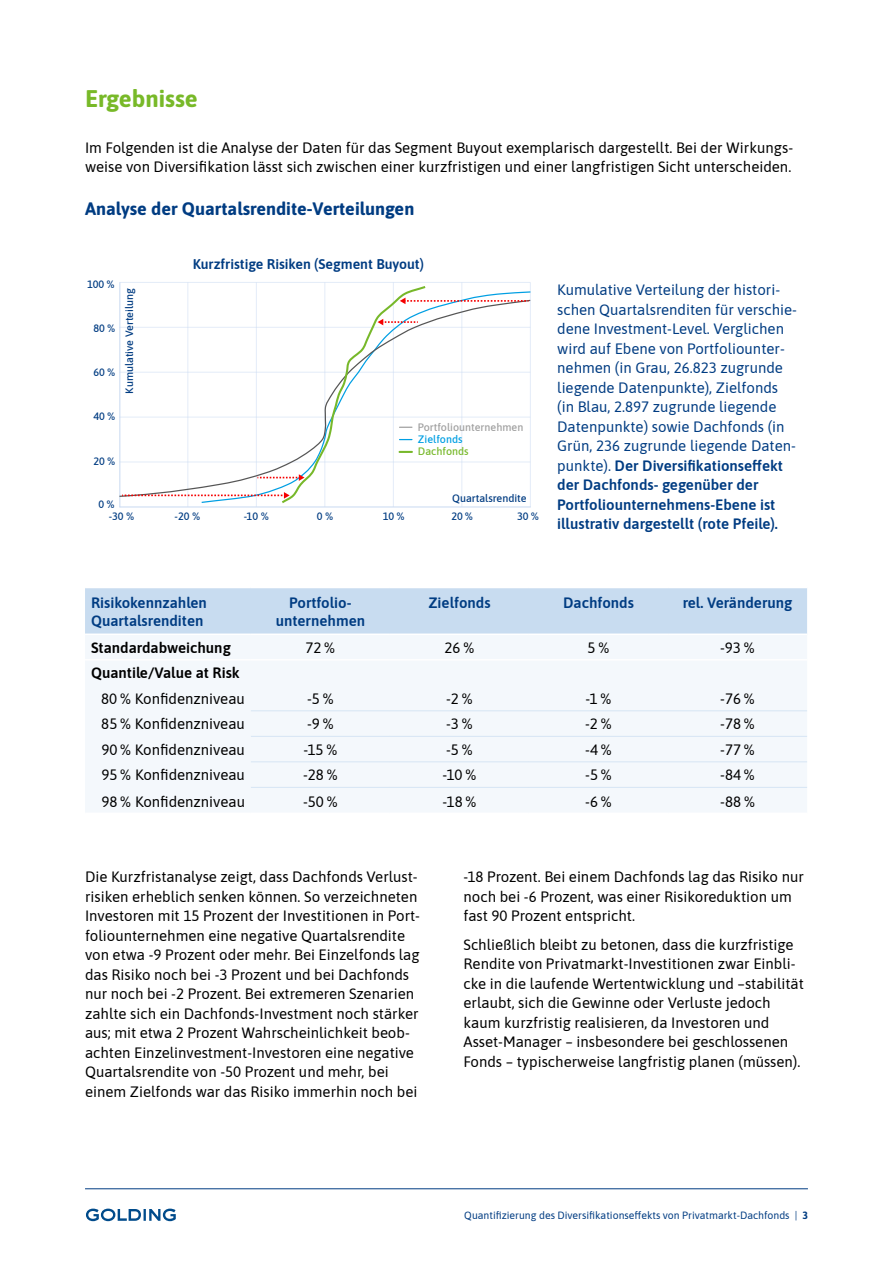
<style>
.page{position:relative;width:893px;height:1263px;background:#fff}
.page>*{position:absolute;margin:0;border:0;box-sizing:border-box;transform-origin:0 0}
.t1{font:700 24px "Asap";color:#78b928}
.t2{font:700 18px "Asap";color:#003c82}
.t3{font:15px/19.5px "Asap";color:#000}
.t4{font:15px/19.5px "Asap";color:#003c82}
.t5{font:600 15px/18px "Asap";color:#003c82}
.t6{font:600 15px "Asap";color:#000}
.t7{font:600 14.1px "Asap";color:#003c82}
.t8{font:500 10.8px "Asap";color:#003c82}
.t9{font:500 10.8px "Asap";color:#a0a0a0}
.t10{font:500 10.8px "Asap";color:#77b82a}
.t11{font:500 10.8px "Asap";color:#009fe3}
.t12{font:10.5px "Asap";color:#003c82}
.s1{font-weight:600}
.s2{font-weight:700}
</style>
<div class="page">
<svg style="left:86px;top:1208px;width:90px;height:13px"></svg>
<hr style="left:85px;top:1188px;width:723px;height:1px;background:#003c82">
<hr style="left:119px;top:282px;width:411px;height:1px;background:#c8d9f1">
<hr style="left:530px;top:282px;width:1px;height:225px;background:#c8d9f1">
<hr style="left:461px;top:282px;width:1px;height:225px;background:#c8d9f1">
<hr style="left:393px;top:282px;width:1px;height:225px;background:#c8d9f1">
<hr style="left:187px;top:282px;width:1px;height:225px;background:#c8d9f1">
<hr style="left:256px;top:282px;width:1px;height:225px;background:#c8d9f1">
<hr style="left:120px;top:282px;width:1px;height:225px;background:#c8d9f1">
<hr style="left:324px;top:282px;width:1px;height:225px;background:#c8d9f1">
<hr style="left:120px;top:507px;width:411px;height:1px;background:#c8d9f1">
<svg style="left:122px;top:284px;width:407px;height:221px"></svg>
<div style="left:85px;top:588px;width:722px;height:45px;background:#c8dcf0"></div>
<div style="left:85px;top:635px;width:722px;height:177px;background:#f4f8fc"></div>
<hr style="left:85px;top:659px;width:166px;height:1px;background:#fff">
<hr style="left:251px;top:659px;width:139px;height:1px;background:#fff">
<hr style="left:390px;top:659px;width:139px;height:1px;background:#fff">
<hr style="left:529px;top:659px;width:139px;height:1px;background:#fff">
<hr style="left:668px;top:659px;width:139px;height:1px;background:#fff">
<hr style="left:251px;top:710px;width:139px;height:1px;background:#d6e5f4">
<hr style="left:251px;top:736px;width:139px;height:1px;background:#d6e5f4">
<hr style="left:251px;top:761px;width:139px;height:1px;background:#d6e5f4">
<hr style="left:390px;top:710px;width:139px;height:1px;background:#d6e5f4">
<hr style="left:390px;top:736px;width:139px;height:1px;background:#d6e5f4">
<hr style="left:390px;top:761px;width:139px;height:1px;background:#d6e5f4">
<hr style="left:529px;top:710px;width:139px;height:1px;background:#d6e5f4">
<hr style="left:529px;top:736px;width:139px;height:1px;background:#d6e5f4">
<hr style="left:529px;top:761px;width:139px;height:1px;background:#d6e5f4">
<hr style="left:668px;top:710px;width:139px;height:1px;background:#d6e5f4">
<hr style="left:668px;top:736px;width:139px;height:1px;background:#d6e5f4">
<hr style="left:668px;top:761px;width:139px;height:1px;background:#d6e5f4">
<hr style="left:251px;top:787px;width:139px;height:1px;background:#d6e5f4">
<hr style="left:390px;top:787px;width:139px;height:1px;background:#d6e5f4">
<hr style="left:529px;top:787px;width:139px;height:1px;background:#d6e5f4">
<hr style="left:668px;top:787px;width:139px;height:1px;background:#d6e5f4">
<h1 class="t1" style="left:85px;top:82px;width:114px">Ergebnisse</h1>
<p class="t3" style="left:85px;top:137px;width:710px">Im Folgenden ist die Analyse der Daten für das Segment Buyout exemplarisch dargestellt. Bei der Wirkungs&shy;weise von Diversifikation lässt sich zwischen einer kurzfristigen und einer langfristigen Sicht unterscheiden.</p>
<p class="t2" style="left:85px;top:196px;width:331px">Analyse der Quartalsrendite-Verteilungen</p>
<p class="t8" style="left:87px;top:276px;width:29px">100 %</p>
<p class="t8" style="left:93px;top:321px;width:23px">80 %</p>
<p class="t8" style="left:93px;top:365px;width:23px">60 %</p>
<p class="t8" style="left:93px;top:409px;width:23px">40 %</p>
<p class="t8" style="left:93px;top:453px;width:23px">20 %</p>
<p class="t8" style="left:98px;top:497px;width:18px">0 %</p>
<p class="t8" style="left:122px;top:393px;width:107px;rotate:-90deg">Kumulative Verteilung</p>
<p class="t7" style="left:193px;top:254px;width:233px">Kurzfristige Risiken (Segment Buyout)</p>
<p class="t9" style="left:418px;top:420px;width:107px">Portfoliounternehmen</p>
<p class="t11" style="left:418px;top:432px;width:46px">Zielfonds</p>
<p class="t10" style="left:418px;top:444px;width:52px">Dachfonds</p>
<p class="t8" style="left:452px;top:490px;width:76px">Quartalsrendite</p>
<p class="t8" style="left:109px;top:509px;width:27px">-30 %</p>
<p class="t8" style="left:175px;top:509px;width:27px">-20 %</p>
<p class="t8" style="left:244px;top:509px;width:27px">-10 %</p>
<p class="t8" style="left:317px;top:509px;width:18px">0 %</p>
<p class="t8" style="left:383px;top:509px;width:23px">10 %</p>
<p class="t8" style="left:451px;top:509px;width:23px">20 %</p>
<p class="t8" style="left:517px;top:509px;width:23px">30 %</p>
<p class="t4" style="left:557px;top:280px;width:241px">Kumulative Verteilung der histori&shy;schen Quartalsrenditen für verschie&shy;dene Investment-Level. Verglichen wird auf Ebene von Portfoliounter&shy;nehmen (in Grau, 26.823 zugrunde liegende Datenpunkte), Zielfonds (in Blau, 2.897 zugrunde liegende Datenpunkte) sowie Dachfonds (in Grün, 236 zugrunde liegende Daten&shy;punkte). <span class="s1">Der Diversifikationseffekt der Dachfonds- gegenüber der Portfoliounternehmens-Ebene ist illustrativ dargestellt (rote Pfeile).</span></p>
<p class="t5" style="left:91px;top:592px;width:117px">Risikokennzahlen<br>Quartalsrenditen</p>
<p class="t5" style="left:276px;top:592px;width:91px;text-align:center">Portfolio&shy;unternehmen</p>
<p class="t5" style="left:428px;top:592px;width:64px">Zielfonds</p>
<p class="t5" style="left:563px;top:592px;width:72px">Dachfonds</p>
<p class="t5" style="left:683px;top:592px;width:111px">rel. Veränderung</p>
<p class="t6" style="left:91px;top:637px;width:141px">Standardabweichung</p>
<p class="t3" style="left:305px;top:637px;width:32px">72%</p>
<p class="t3" style="left:444px;top:637px;width:32px">26%</p>
<p class="t3" style="left:587px;top:637px;width:24px">5%</p>
<p class="t3" style="left:720px;top:637px;width:36px">-93 %</p>
<p class="t6" style="left:91px;top:662px;width:150px">Quantile/Value at Risk</p>
<p class="t3" style="left:101px;top:688px;width:145px">80 % Konfidenzniveau</p>
<p class="t3" style="left:307px;top:688px;width:28px">-5%</p>
<p class="t3" style="left:446px;top:688px;width:28px">-2%</p>
<p class="t3" style="left:585px;top:688px;width:28px">-1%</p>
<p class="t3" style="left:720px;top:688px;width:36px">-76 %</p>
<p class="t3" style="left:101px;top:713px;width:145px">85 % Konfidenzniveau</p>
<p class="t3" style="left:307px;top:713px;width:28px">-9%</p>
<p class="t3" style="left:446px;top:713px;width:28px">-3%</p>
<p class="t3" style="left:585px;top:713px;width:28px">-2%</p>
<p class="t3" style="left:720px;top:713px;width:36px">-78 %</p>
<p class="t3" style="left:101px;top:739px;width:145px">90 % Konfidenzniveau</p>
<p class="t3" style="left:303px;top:739px;width:36px">-15 %</p>
<p class="t3" style="left:446px;top:739px;width:28px">-5%</p>
<p class="t3" style="left:585px;top:739px;width:28px">-4%</p>
<p class="t3" style="left:720px;top:739px;width:36px">-77 %</p>
<p class="t3" style="left:101px;top:764px;width:145px">95 % Konfidenzniveau</p>
<p class="t3" style="left:303px;top:764px;width:36px">-28 %</p>
<p class="t3" style="left:443px;top:764px;width:36px">-10 %</p>
<p class="t3" style="left:585px;top:764px;width:28px">-5%</p>
<p class="t3" style="left:720px;top:764px;width:36px">-84 %</p>
<p class="t3" style="left:101px;top:792px;width:145px">98 % Konfidenzniveau</p>
<p class="t3" style="left:303px;top:792px;width:36px">-50 %</p>
<p class="t3" style="left:443px;top:792px;width:36px">-18 %</p>
<p class="t3" style="left:585px;top:792px;width:28px">-6%</p>
<p class="t3" style="left:720px;top:792px;width:36px">-88 %</p>
<p class="t3" style="left:85px;top:866px;width:336px">Die Kurzfristanalyse zeigt, dass Dachfonds Verlust&shy;risiken erheblich senken können. So verzeichneten Investoren mit 15 Prozent der Investitionen in Port&shy;foliounternehmen eine negative Quartalsrendite von etwa -9 Prozent oder mehr. Bei Einzelfonds lag das Risiko noch bei -3 Prozent und bei Dachfonds nur noch bei -2 Prozent. Bei extremeren Szenarien zahlte sich ein Dachfonds-Investment noch stärker aus; mit etwa 2 Prozent Wahrscheinlichkeit beob&shy;achten Einzelinvestment-Investoren eine negative Quartalsrendite von -50 Prozent und mehr, bei einem Zielfonds war das Risiko immerhin noch bei</p>
<p class="t3" style="left:463px;top:866px;width:342px">-18 Prozent. Bei einem Dachfonds lag das Risiko nur noch bei -6 Prozent, was einer Risikoreduktion um fast 90 Prozent entspricht.</p>
<p class="t3" style="left:463px;top:934px;width:342px">Schließlich bleibt zu betonen, dass die kurzfristige Rendite von Privatmarkt-Investitionen zwar Einbli&shy;cke in die laufende Wertentwicklung und –stabilität erlaubt, sich die Gewinne oder Verluste jedoch kaum kurzfristig realisieren, da Investoren und Asset-Manager – insbesondere bei geschlossenen Fonds – typischerweise langfristig planen (müssen).</p>
<p class="t12" style="left:464px;top:1208px;width:345px">Quantifizierung des Diversifikationseffekts von Privatmarkt-Dachfonds | <span class="s2">3</span></p>
</div>
